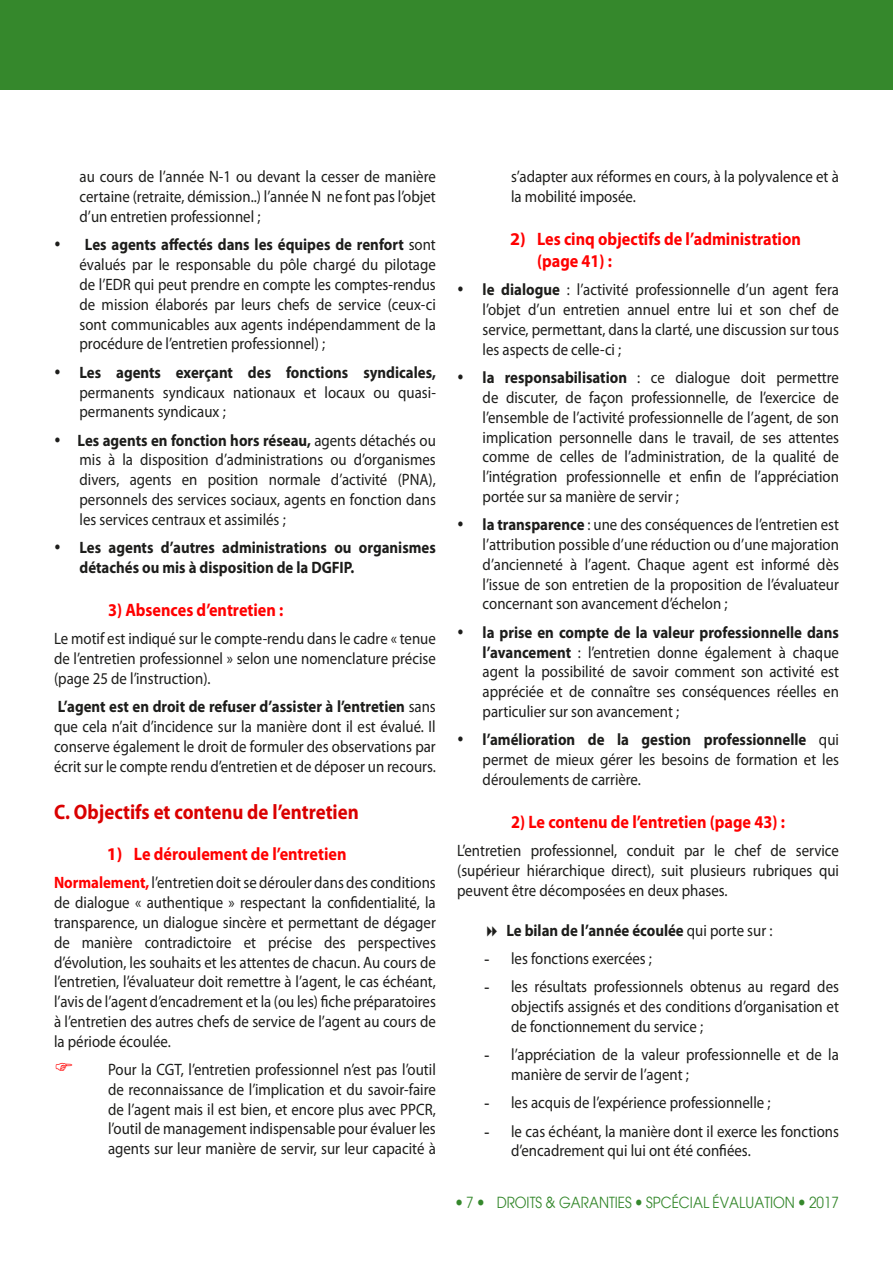
<style>
.page{position:relative;width:893px;height:1263px;background:#fff}
.page>*{position:absolute;margin:0;border:0;box-sizing:border-box;transform-origin:0 0}
.t1{font:700 21px "Myriad Pro";color:#da0000;scale:.9 1}
.t2{font:700 18px/21.6px "Myriad Pro";color:#f00}
.t3{font:700 18px "Myriad Pro";color:#f00;scale:.9 1}
.t4{font:16.5px/19.8px "Myriad Pro";color:#1d1d1b;text-align:justify;scale:.9 1}
.t5{font:700 16.5px/19.8px "Myriad Pro";color:#1d1d1b;scale:.9 1}
.t6{font:15px "Avant Garde";color:#35882c;scale:.9 1}
.s1{font-weight:700}
.s2{font-weight:700;color:#f00}
.s3{font-weight:400}
.s4{font-family:"Times New Roman"}
</style>
<div class="page">
<div style="left:0;top:0;width:893px;height:89px;background:#35882c"></div>
<p class="t4" style="left:80px;top:167px;width:397px">au cours de l’année N-1 ou devant la cesser de manière certaine (retraite, démission..) l’année N ne font pas l’objet d’un entretien professionnel ;</p>
<p class="t4" style="left:80px;top:235px;width:397px;text-indent:-26px">• <span class="s1">Les agents affectés dans les équipes de renfort</span> sont évalués par le responsable du pôle chargé du pilotage de l’EDR qui peut prendre en compte les comptes-rendus de mission élaborés par leurs chefs de service (ceux-ci sont communicables aux agents indépendamment de la procédure de l’entretien professionnel) ;</p>
<p class="t4" style="left:80px;top:362px;width:397px;text-indent:-26px">• <span class="s1">Les agents exerçant des fonctions syndicales, </span>permanents syndicaux nationaux et locaux ou quasi&shy;permanents syndicaux ;</p>
<p class="t4" style="left:80px;top:430px;width:397px;text-indent:-26px">• <span class="s1">Les agents en fonction hors réseau,</span> agents détachés ou mis à la disposition d’administrations ou d’organismes divers, agents en position normale d’activité (PNA), personnels des services sociaux, agents en fonction dans les services centraux et assimilés ;</p>
<p class="t5" style="left:80px;top:537px;width:397px;text-indent:-26px">• Les agents d’autres administrations ou organismes détachés ou mis à disposition de la DGFIP.</p>
<p class="t3" style="left:108px;top:598px;width:196px">3) Absences d’entretien :</p>
<p class="t4" style="left:54px;top:629px;width:426px">Le motif est indiqué sur le compte-rendu dans le cadre « tenue de l’entretien professionnel » selon une nomenclature précise (page 25 de l’instruction).</p>
<p class="t4" style="left:54px;top:697px;width:426px"><span class="s1">L’agent est en droit de refuser d’assister à l’entretien</span> sans que cela n’ait d’incidence sur la manière dont il est évalué. Il conserve également le droit de formuler des observations par écrit sur le compte rendu d’entretien et de déposer un recours.</p>
<p class="t1" style="left:54px;top:798px;width:340px">C. Objectifs et contenu de l’entretien</p>
<p class="t2" style="left:107px;top:842px;width:241px">1) Le déroulement de l’entretien</p>
<p class="t4" style="left:54px;top:872px;width:426px"><span class="s2">Normalement,</span> l’entretien doit se dérouler dans des conditions de dialogue « authentique » respectant la confidentialité, la transparence, un dialogue sincère et permettant de dégager de manière contradictoire et précise des perspectives d’évolution, les souhaits et les attentes de chacun. Au cours de l’entretien, l’évaluateur doit remettre à l’agent, le cas échéant, l’avis de l’agent d’encadrement et la (ou les) fiche préparatoires à l’entretien des autres chefs de service de l’agent au cours de la période écoulée.</p>
<p class="t4" style="left:108px;top:1059px;width:366px">Pour la CGT, l’entretien professionnel n’est pas l’outil de reconnaissance de l’implication et du savoir-faire de l’agent mais il est bien, et encore plus avec PPCR, l’outil de management indispensable pour évaluer les agents sur leur manière de servir, sur leur capacité à</p>
<p class="t4" style="left:511px;top:167px;width:366px">s’adapter aux réformes en cours, à la polyvalence et à la mobilité imposée.</p>
<p class="t2" style="left:537px;top:228px;width:265px;text-indent:-27px">2) Les cinq objectifs de l’administration (page 41) :</p>
<p class="t4" style="left:483px;top:280px;width:397px;text-indent:-26px">• <span class="s1">le dialogue</span> : l’activité professionnelle d’un agent fera l’objet d’un entretien annuel entre lui et son chef de service, permettant, dans la clarté, une discussion sur tous les aspects de celle-ci ;</p>
<p class="t4" style="left:483px;top:367px;width:397px;text-indent:-26px">• <span class="s1">la responsabilisation</span> : ce dialogue doit permettre de discuter, de façon professionnelle, de l’exercice de l’ensemble de l’activité professionnelle de l’agent, de son implication personnelle dans le travail, de ses attentes comme de celles de l’administration, de la qualité de l’intégration professionnelle et enfin de l’appréciation portée sur sa manière de servir ;</p>
<p class="t4" style="left:483px;top:514px;width:397px;text-indent:-26px">• <span class="s1">la transparence</span> : une des conséquences de l’entretien est l’attribution possible d’une réduction ou d’une majoration d’ancienneté à l’agent. Chaque agent est informé dès l’issue de son entretien de la proposition de l’évaluateur concernant son avancement d’échelon ;</p>
<p class="t4" style="left:483px;top:622px;width:397px;text-indent:-26px">• <span class="s1">la prise en compte de la valeur professionnelle dans l’avancement</span> : l’entretien donne également à chaque agent la possibilité de savoir comment son activité est appréciée et de connaître ses conséquences réelles en particulier sur son avancement ;</p>
<p class="t4" style="left:483px;top:729px;width:397px;text-indent:-26px">• <span class="s1">l’amélioration de la gestion professionnelle</span> qui permet de mieux gérer les besoins de formation et les déroulements de carrière.</p>
<p class="t3" style="left:511px;top:810px;width:306px">2) Le contenu de l’entretien (page 43) :</p>
<p class="t4" style="left:457px;top:841px;width:426px">L’entretien professionnel, conduit par le chef de service (supérieur hiérarchique direct), suit plusieurs rubriques qui peuvent être décomposées en deux phases.</p>
<p class="t5" style="left:506px;top:919px;width:297px">Le bilan de l’année écoulée <span class="s3">qui porte sur :</span></p>
<p class="t4" style="left:484px;top:948px;width:188px"><span class="s4">-</span> les fonctions exercées ;</p>
<p class="t4" style="left:511px;top:976px;width:366px;text-indent:-27px"><span class="s4">-</span> les résultats professionnels obtenus au regard des objectifs assignés et des conditions d’organisation et de fonctionnement du service ;</p>
<p class="t4" style="left:511px;top:1044px;width:366px;text-indent:-27px"><span class="s4">-</span> l’appréciation de la valeur professionnelle et de la manière de servir de l’agent ;</p>
<p class="t4" style="left:484px;top:1092px;width:320px"><span class="s4">-</span> les acquis de l’expérience professionnelle ;</p>
<p class="t4" style="left:511px;top:1121px;width:366px;text-indent:-27px"><span class="s4">-</span> le cas échéant, la manière dont il exerce les fonctions d’encadrement qui lui ont été confiées.</p>
<p class="t6" style="left:466px;top:1193px;width:10px">7</p>
<p class="t6" style="left:497px;top:1193px;width:382px">DROITS &amp; GARANTIES SPCÉCIAL ÉVALUATION 2017</p>
</div>
